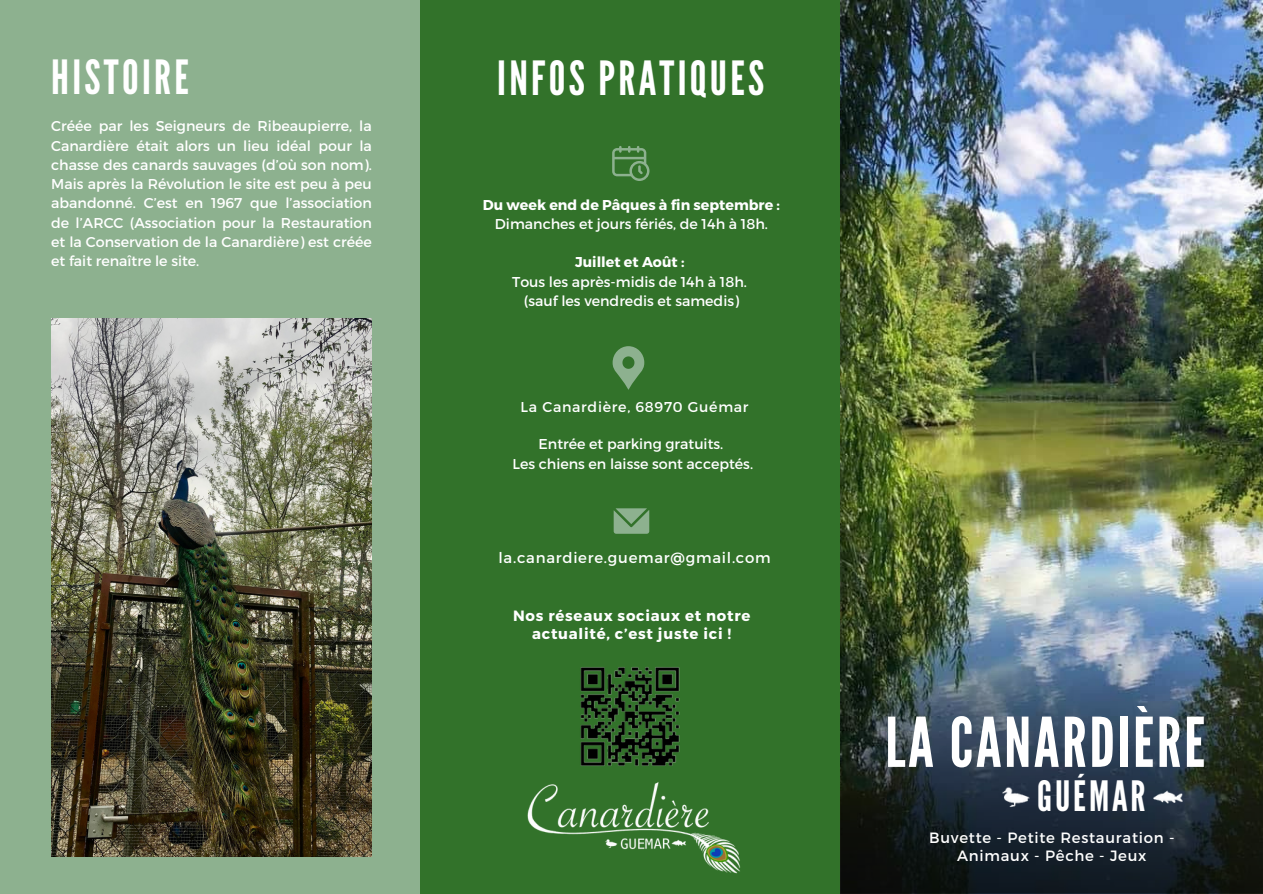
<style>
.page{position:relative;width:1263px;height:894px;background:#fff}
.page>*{position:absolute;margin:0;border:0;box-sizing:border-box;transform-origin:0 0}
.t1{font:68.4px "League Gothic";letter-spacing:.04em;color:#fff}
.t2{font:47.1px "League Gothic";letter-spacing:.07em;color:#fff}
.t3{font:41.7px "League Gothic";letter-spacing:.07em;color:#fff}
.t4{font:14.85px/18.1px "Montserrat";letter-spacing:.05em;color:#fff;text-align:center}
.t5{font:700 14.85px/18.1px "Montserrat";letter-spacing:.05em;color:#fff;text-align:center}
.t6{font:14.25px/19.2px "Montserrat";color:#fff;text-align:justify}
.t7{font:14.25px "Montserrat";letter-spacing:.05em;color:#fff}
.t8{font:700 14.25px "Montserrat";color:#fff}
.s1{font-weight:700}
</style>
<div class="page">
<div style="left:0;top:0;width:1263px;height:893px;background:#8db18f"></div>
<div style="left:420px;top:0;width:421px;height:893px;background:#32722a"></div>
<img style="left:841px;top:0;width:422px;height:471px">
<img style="left:841px;top:471px;width:422px;height:422px">
<img style="left:51px;top:318px;width:321px;height:538px">
<svg style="left:614px;top:508px;width:35px;height:25px"></svg>
<svg style="left:613px;top:346px;width:31px;height:43px"></svg>
<img style="left:580px;top:667px;width:100px;height:99px">
<svg style="left:612px;top:146px;width:37px;height:35px"></svg>
<img style="left:1151px;top:785px;width:36px;height:23px">
<img style="left:996px;top:781px;width:38px;height:32px">
<img style="left:527px;top:782px;width:214px;height:92px">
<p class="t2" style="left:51px;top:50px;width:139px">HISTOIRE</p>
<h2 class="t6" style="left:51px;top:116px;width:322px">Créée par les Seigneurs de Ribeaupierre, la Canardière était alors un lieu idéal pour la chasse des canards sauvages (d’où son nom).<br>Mais après la Révolution le site est peu à peu abandonné. C’est en 1967 que l’association de l’ARCC (Association pour la Restauration et la Conservation de la Canardière) est créée et fait renaître le site.</h2>
<p class="t2" style="left:497px;top:51px;width:269px">INFOS PRATIQUES</p>
<p class="t6" style="left:483px;top:194px;width:299px;text-align:center"><span class="s1">Du week end de Pâques à fin septembre :<br></span>Dimanches et jours fériés, de 14h à 18h.</p>
<p class="t8" style="left:575px;top:253px;width:111px">Juillet et Août :</p>
<p class="t6" style="left:512px;top:271px;width:236px">Tous les après-midis de 14h à 18h.</p>
<p class="t6" style="left:524px;top:290px;width:217px">(sauf les vendredis et samedis)</p>
<p class="t7" style="left:521px;top:397px;width:229px">La Canardière, 68970 Guémar</p>
<p class="t6" style="left:539px;top:434px;width:186px">Entrée et parking gratuits.</p>
<p class="t6" style="left:512px;top:453px;width:242px">Les chiens en laisse sont acceptés.</p>
<p class="t4" style="left:498px;top:548px;width:274px">la.canardiere.guemar@gmail.com</p>
<p class="t5" style="left:513px;top:605px;width:239px">Nos réseaux sociaux et notre actualité, c’est juste ici !</p>
<p class="t1" style="left:885px;top:702px;width:321px">LA CANARDIÈRE</p>
<h4 class="t3" style="left:1037px;top:772px;width:110px">GUÉMAR</h4>
<p class="t4" style="left:929px;top:827px;width:247px">Buvette - Petite Restauration -<br>Animaux - Pêche - Jeux</p>
</div>
